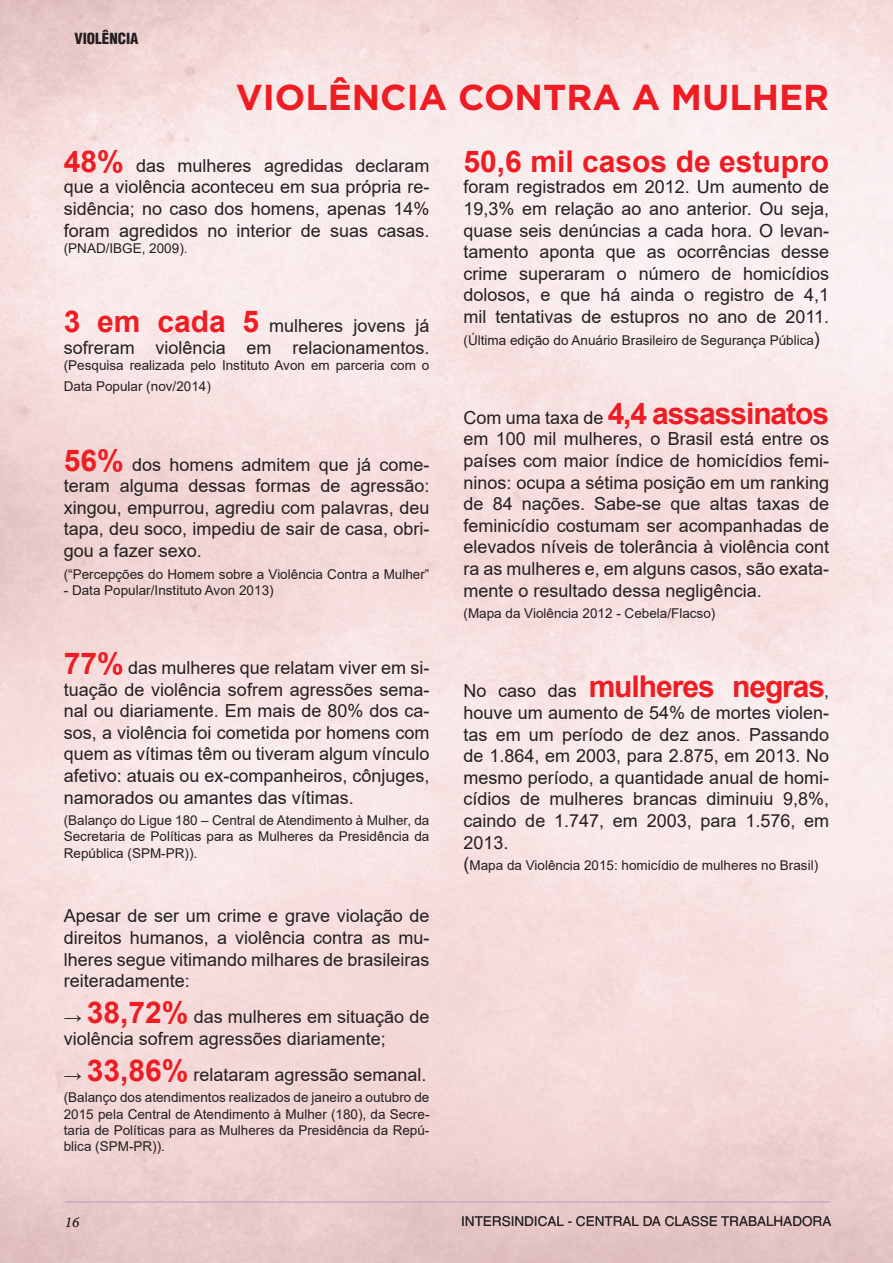
<style>
.page{position:relative;width:893px;height:1263px;background:#fff}
.page>*{position:absolute;margin:0;border:0;box-sizing:border-box;transform-origin:0 0}
.t1{font:700 36px "Gotham";color:#ee1d23}
.t2{font:700 30px "Arial";letter-spacing:-.035em;color:#ee1d23}
.t3{font:700 30px "Arial";color:#ee1d23}
.t4{font:18px/21.6px "Arial";color:#231f20;text-align:justify}
.t5{font:900 condensed 15px "Helvetica";color:#231f20}
.t6{font:italic 15px "Minion Pro";color:#231f20}
.t7{font:13.5px/16.2px "Arial";color:#231f20;text-align:justify}
.t8{font:13.5px "Helvetica LT";color:#231f20}
.s1{font-weight:700;font-size:30px;color:#ee1d23}
.s2{font-size:18px}
.s3{font-weight:400;font-size:18px;color:#231f20}
</style>
<div class="page">
<img style="left:66px;top:1217px;width:14px;height:10px">
<img style="left:462px;top:1216px;width:369px;height:10px">
<hr style="left:65px;top:1201px;width:765px;height:1px;background:#bb98c6">
<p class="t5" style="left:74px;top:29px;width:66px">VIOLÊNCIA</p>
<h1 class="t1" style="left:236px;top:77px;width:595px">VIOLÊNCIA CONTRA A MULHER</h1>
<p class="t4" style="left:64px;top:154px;width:367px"><span class="s1">48%</span> das mulheres agredidas declaram que a violência aconteceu em sua própria re&shy;sidência; no caso dos homens, apenas 14% foram agredidos no interior de suas casas.</p>
<p class="t7" style="left:64px;top:240px;width:125px">(PNAD/IBGE, 2009).</p>
<p class="t4" style="left:64px;top:315px;width:367px"><span class="s1">3 em cada 5</span> mulheres jovens já sofreram violência em relacionamentos.</p>
<p class="t7" style="left:64px;top:354px;width:367px;line-height:21.6px">(Pesquisa realizada pelo Instituto Avon em parceria com o<br>Data Popular (nov/2014)</p>
<p class="t4" style="left:64px;top:453px;width:367px"><span class="s1">56%</span> dos homens admitem que já come&shy;teram alguma dessas formas de agressão: xingou, empurrou, agrediu com palavras, deu tapa, deu soco, impediu de sair de casa, obri&shy;gou a fazer sexo.</p>
<p class="t7" style="left:64px;top:566px;width:367px">(“Percepções do Homem sobre a Violência Contra a Mulher”</p>
<p class="t7" style="left:64px;top:582px;width:211px">- Data Popular/Instituto Avon 2013)</p>
<p class="t4" style="left:64px;top:657px;width:367px"><span class="s1">77%</span> das mulheres que relatam viver em si&shy;tuação de violência sofrem agressões sema&shy;nal ou diariamente. Em mais de 80% dos ca&shy;sos, a violência foi cometida por homens com quem as vítimas têm ou tiveram algum vínculo afetivo: atuais ou ex-companheiros, cônjuges, namorados ou amantes das vítimas.</p>
<p class="t7" style="left:64px;top:812px;width:367px">(Balanço do Ligue 180 – Central de Atendimento à Mulher, da Secretaria de Políticas para as Mulheres da Presidência da República (SPM-PR)).</p>
<p class="t4" style="left:64px;top:905px;width:367px">Apesar de ser um crime e grave violação de direitos humanos, a violência contra as mu&shy;lheres segue vitimando milhares de brasileiras reiteradamente:</p>
<p class="t4" style="left:64px;top:1006px;width:367px">→ <span class="s1">38,72%</span> das mulheres em situação de violência sofrem agressões diariamente;</p>
<p class="t4" style="left:64px;top:1063px;width:364px">→ <span class="s1">33,86%</span> relataram agressão semanal.</p>
<p class="t7" style="left:64px;top:1089px;width:367px">(Balanço dos atendimentos realizados de janeiro a outubro de 2015 pela Central de Atendimento à Mulher (180), da Secre&shy;taria de Políticas para as Mulheres da Presidência da Repú&shy;blica (SPM-PR)).</p>
<h2 class="t3" style="left:463px;top:140px;width:367px">50,6 mil casos de estupro</h2>
<p class="t4" style="left:463px;top:176px;width:367px">foram registrados em 2012. Um aumento de 19,3% em relação ao ano anterior. Ou seja, quase seis denúncias a cada hora. O levan&shy;tamento aponta que as ocorrências desse crime superaram o número de homicídios dolosos, e que há ainda o registro de 4,1 mil tentativas de estupros no ano de 2011.</p>
<p class="t7" style="left:463px;top:332px;width:358px">(Última edição do Anuário Brasileiro de Segurança Pública<span class="s2">)</span></p>
<h2 class="t2" style="left:463px;top:392px;width:367px"><span class="s3">Com uma taxa de</span> 4,4 assassinatos</h2>
<p class="t4" style="left:463px;top:428px;width:367px">em 100 mil mulheres, o Brasil está entre os países com maior índice de homicídios femi&shy;ninos: ocupa a sétima posição em um ranking de 84 nações. Sabe-se que altas taxas de feminicídio costumam ser acompanhadas de elevados níveis de tolerância à violência cont ra as mulheres e, em alguns casos, são exata&shy;mente o resultado dessa negligência.</p>
<p class="t7" style="left:463px;top:605px;width:253px">(Mapa da Violência 2012 - Cebela/Flacso)</p>
<h2 class="t2" style="left:463px;top:666px;width:367px"><span class="s3">No caso das</span> mulheres negras<span class="s3">,</span></h2>
<p class="t4" style="left:463px;top:702px;width:367px">houve um aumento de 54% de mortes violen&shy;tas em um período de dez anos. Passando de 1.864, em 2003, para 2.875, em 2013. No mesmo período, a quantidade anual de homi&shy;cídios de mulheres brancas diminuiu 9,8%, caindo de 1.747, em 2003, para 1.576, em 2013.</p>
<p class="t7" style="left:463px;top:857px;width:356px"><span class="s2">(</span>Mapa da Violência 2015: homicídio de mulheres no Brasil)</p>
<p class="t6" style="left:65px;top:1212px;width:16px">16</p>
<p class="t8" style="left:461px;top:1213px;width:372px">INTERSINDICAL - CENTRAL DA CLASSE TRABALHADORA</p>
</div>
